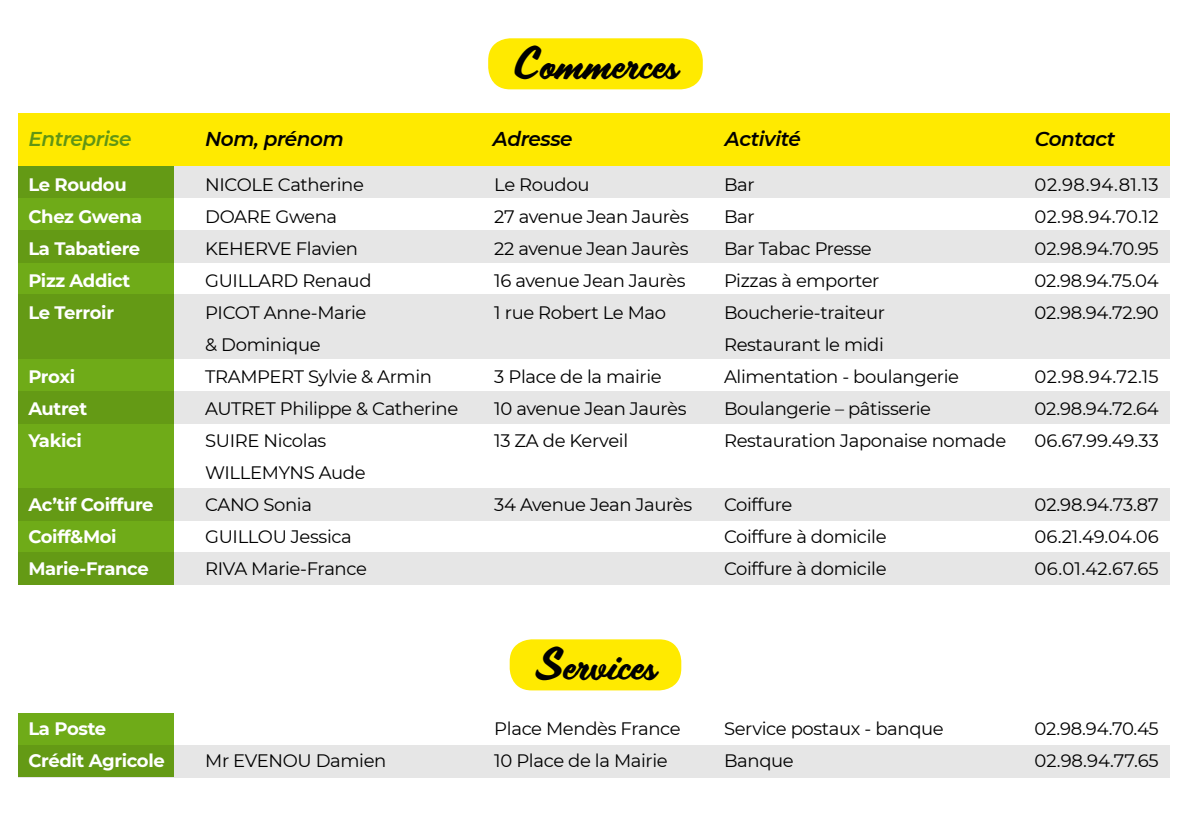
<style>
.page{position:relative;width:1191px;height:840px;background:#fff}
.page>*{position:absolute;margin:0;border:0;box-sizing:border-box;transform-origin:0 0}
.t1{font:40px "Scriptorama Tradeshow JF";color:#000}
.t2{font:italic 600 20px "Montserrat";letter-spacing:-.02em;color:#000}
.t3{font:italic 600 20px "Montserrat";letter-spacing:-.02em;color:#609515}
.t4{font:18px/32px "Montserrat";letter-spacing:-.02em;color:#000}
.t5{font:700 18px/32px "Montserrat";letter-spacing:-.02em;color:#fff}
</style>
<div class="page">
<div style="left:18px;top:166px;width:155px;height:610px;background:#6fab18"></div>
<svg style="left:18px;top:166px;width:1151px;height:32px;background:#d4dbc9"></svg>
<svg style="left:18px;top:230px;width:1151px;height:32px;background:#d4dbc9"></svg>
<svg style="left:18px;top:488px;width:1151px;height:32px;background:#d4dbc9"></svg>
<svg style="left:18px;top:391px;width:1151px;height:32px;background:#d4dbc9"></svg>
<svg style="left:18px;top:552px;width:1151px;height:32px;background:#d4dbc9"></svg>
<svg style="left:18px;top:744px;width:1151px;height:32px;background:#d5dcca"></svg>
<div style="left:18px;top:113px;width:1151px;height:53px;background:#ffea00"></div>
<svg style="left:18px;top:294px;width:1151px;height:65px;background:#d4dbc9"></svg>
<div style="left:13px;top:584px;width:170px;height:128px;background:#fff"></div>
<div style="left:488px;top:38px;width:215px;height:51px;background:#ffea00;border-radius:22px"></div>
<div style="left:509px;top:639px;width:172px;height:51px;background:#ffea00;border-radius:22px"></div>
<h1 class="t1" style="left:513px;top:36px;width:166px">Commerces</h1>
<p class="t3" style="left:28px;top:124px;width:105px">Entreprise</p>
<p class="t2" style="left:205px;top:124px;width:140px">Nom, prénom</p>
<p class="t2" style="left:493px;top:124px;width:81px">Adresse</p>
<p class="t2" style="left:725px;top:124px;width:77px">Activité</p>
<p class="t2" style="left:1035px;top:124px;width:82px">Contact</p>
<p class="t5" style="left:28px;top:167px;width:116px">Le Roudou<br>Chez Gwena<br>La Tabatiere<br>Pizz Addict<br>Le Terroir</p>
<p class="t5" style="left:28px;top:359px;width:60px">Proxi<br>Autret<br>Yakici</p>
<p class="t5" style="left:28px;top:487px;width:127px">Ac’tif Coiffure<br>Coiff&amp;Moi<br>Marie-France</p>
<p class="t5" style="left:28px;top:711px;width:138px">La Poste<br>Crédit Agricole</p>
<p class="t4" style="left:205px;top:167px;width:254px">NICOLE Catherine<br>DOARE Gwena<br>KEHERVE Flavien<br>GUILLARD Renaud<br>PICOT Anne-Marie<br>&amp; Dominique<br>TRAMPERT Sylvie &amp; Armin<br>AUTRET Philippe &amp; Catherine<br>SUIRE Nicolas<br>WILLEMYNS Aude<br>CANO Sonia<br>GUILLOU Jessica<br>RIVA Marie-France</p>
<p class="t4" style="left:205px;top:743px;width:183px">Mr EVENOU Damien</p>
<p class="t4" style="left:494px;top:167px;width:196px">Le Roudou<br>27 avenue Jean Jaurès<br>22 avenue Jean Jaurès<br>16 avenue Jean Jaurès<br>1 rue Robert Le Mao</p>
<p class="t4" style="left:494px;top:359px;width:194px">3 Place de la mairie<br>10 avenue Jean Jaurès<br>13 ZA de Kerveil</p>
<p class="t4" style="left:724px;top:167px;width:284px">Bar<br>Bar<br>Bar Tabac Presse<br>Pizzas à emporter<br>Boucherie-traiteur<br>Restaurant le midi<br>Alimentation - boulangerie<br>Boulangerie – pâtisserie<br>Restauration Japonaise nomade</p>
<p class="t4" style="left:1034px;top:168px;width:126px;text-align:justify">02.98.94.81.13<br>02.98.94.70.12<br>02.98.94.70.95<br>02.98.94.75.04<br>02.98.94.72.90</p>
<p class="t4" style="left:1034px;top:360px;width:126px;text-align:justify">02.98.94.72.15<br>02.98.94.72.64<br>06.67.99.49.33</p>
<p class="t4" style="left:494px;top:487px;width:199px">34 Avenue Jean Jaurès</p>
<p class="t4" style="left:724px;top:487px;width:164px">Coiffure<br>Coiffure à domicile<br>Coiffure à domicile</p>
<p class="t4" style="left:1034px;top:488px;width:126px;text-align:justify">02.98.94.73.87<br>06.21.49.04.06<br>06.01.42.67.65</p>
<h1 class="t1" style="left:535px;top:636px;width:122px">Services</h1>
<p class="t4" style="left:494px;top:711px;width:188px">Place Mendès France<br>10 Place de la Mairie</p>
<p class="t4" style="left:724px;top:712px;width:221px">Service postaux - banque<br>Banque</p>
<p class="t4" style="left:1034px;top:712px;width:126px">02.98.94.70.45<br>02.98.94.77.65</p>
</div>
